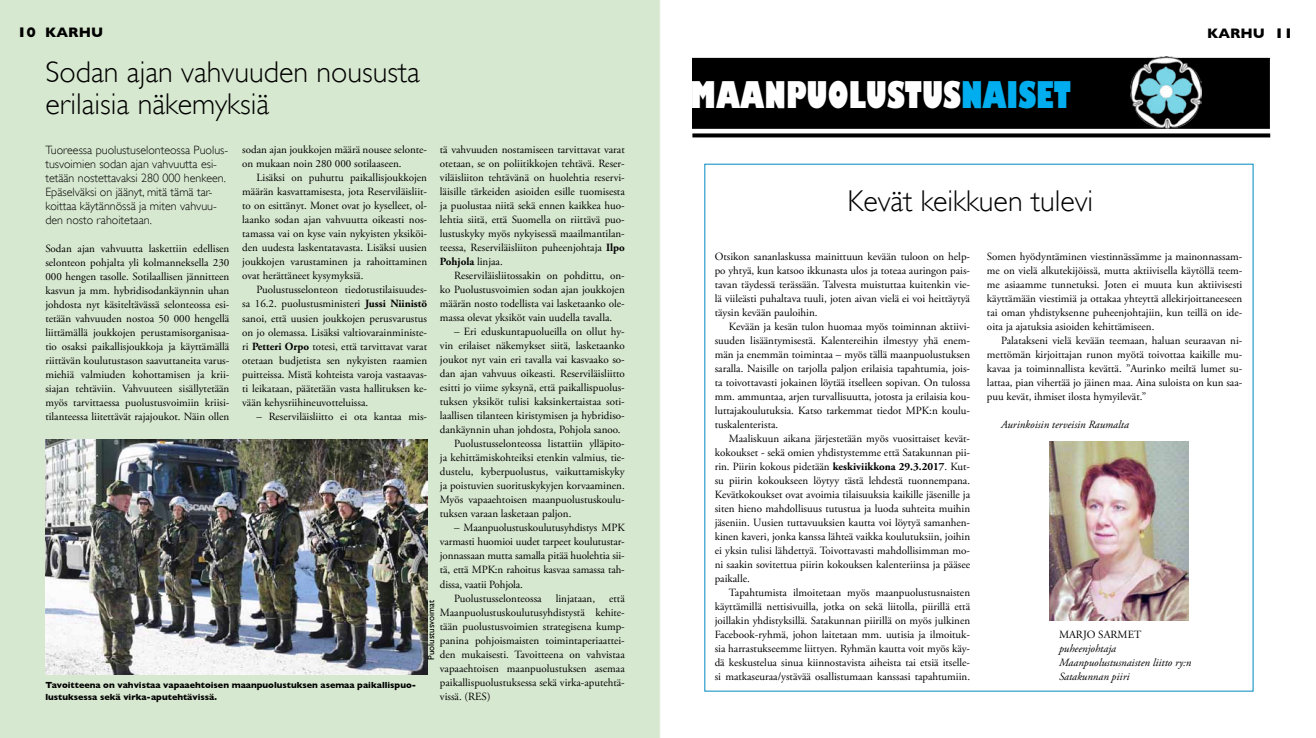
<style>
.page{position:relative;width:1316px;height:738px;background:#fff}
.page>*{position:absolute;margin:0;border:0;box-sizing:border-box;transform-origin:0 0}
.t1{font:800 condensed 36px "Gill Sans";color:#fff}
.t2{font:300 30px/32px "Gill Sans";color:#000}
.t3{font:700 14px "Gill Sans";color:#000}
.t4{font:300 12px/14px "Gill Sans";color:#000}
.t5{font:11px/14px "Adobe Garamond Pro";color:#000;text-align:justify}
.t6{font:italic 11px/14px "Adobe Garamond Pro";color:#000}
.t7{font:700 9px/12px "Gill Sans";color:#000}
.t8{font:9px "Gill Sans";color:#000}
.s1{font-weight:800}
.s2{font-weight:700}
.s3{color:#00aeef}
</style>
<div class="page">
<div style="left:0;top:0;width:660px;height:737px;background:#d7e8d0"></div>
<div style="left:692px;top:58px;width:577px;height:70px;background:#000"></div>
<div style="left:692px;top:58px;width:577px;height:71px;border:1px solid #000"></div>
<svg style="left:692px;top:133px;width:578px;height:4px;background:#1c1c1c"></svg>
<img style="left:1130px;top:57px;width:71px;height:72px">
<img style="left:1049px;top:441px;width:139px;height:178px">
<img style="left:45px;top:439px;width:382px;height:234px">
<p class="t3" style="left:17px;top:24px;width:88px"><span class="s1">10</span> KARHU</p>
<p class="t3" style="left:23px;top:25px;width:88px"><span class="s1">10</span> KARHU</p>
<p class="t3" style="left:1206px;top:25px;width:88px">KARHU <span class="s1">11</span></p>
<h2 class="t2" style="left:45px;top:56px;width:376px">Sodan ajan vahvuuden noususta erilaisia näkemyksiä</h2>
<p class="t5" style="left:440px;top:143px;width:186px">tä vahvuuden nostamiseen tarvittavat varat otetaan, se on poliitikkojen tehtävä. Reser&shy;viläisliiton tehtävänä on huolehtia reservi&shy;läisille tärkeiden asioiden esille tuomisesta ja puolustaa niitä sekä ennen kaikkea huo&shy;lehtia siitä, että Suomella on riittävä puo&shy;lustuskyky myös nykyisessä maailmantilan&shy;teessa, Reserviläisliiton puheenjohtaja <span class="s2">Ilpo Pohjola</span> linjaa.</p>
<p class="t5" style="left:440px;top:269px;width:186px;text-indent:14px">Reserviläisliitossakin on pohdittu, on&shy;ko Puolustusvoimien sodan ajan joukkojen määrän nosto todellista vai lasketaanko ole&shy;massa olevat yksiköt vain uudella tavalla.</p>
<p class="t5" style="left:454px;top:325px;width:172px">– Eri eduskuntapuolueilla on ollut hy-</p>
<p class="t5" style="left:440px;top:339px;width:186px">vin erilaiset näkemykset siitä, lasketaanko</p>
<p class="t5" style="left:440px;top:353px;width:186px">joukot nyt vain eri tavalla vai kasvaako so-</p>
<p class="t5" style="left:440px;top:367px;width:186px">dan ajan vahvuus oikeasti. Reserviläisliitto</p>
<p class="t5" style="left:440px;top:381px;width:186px">esitti jo viime syksynä, että paikallispuolus-</p>
<p class="t5" style="left:440px;top:395px;width:186px">tuksen yksiköt tulisi kaksinkertaistaa soti-</p>
<p class="t5" style="left:440px;top:409px;width:186px">laallisen tilanteen kiristymisen ja hybridiso-</p>
<p class="t5" style="left:440px;top:423px;width:182px">dankäynnin uhan johdosta, Pohjola sanoo.</p>
<p class="t5" style="left:454px;top:437px;width:172px">Puolustusselonteossa listattiin ylläpito-</p>
<p class="t5" style="left:440px;top:451px;width:186px">ja kehittämiskohteiksi etenkin valmius, tie-</p>
<p class="t5" style="left:440px;top:465px;width:186px">dustelu, kyberpuolustus, vaikuttamiskyky</p>
<p class="t5" style="left:440px;top:479px;width:186px">ja poistuvien suorituskykyjen korvaaminen.</p>
<p class="t5" style="left:440px;top:493px;width:186px">Myös vapaaehtoisen maanpuolustuskoulu-</p>
<p class="t5" style="left:440px;top:507px;width:133px">tuksen varaan lasketaan paljon.</p>
<p class="t5" style="left:454px;top:521px;width:172px">– Maanpuolustuskoulutusyhdistys MPK</p>
<p class="t5" style="left:440px;top:535px;width:186px">varmasti huomioi uudet tarpeet koulutustar-</p>
<p class="t5" style="left:440px;top:549px;width:186px">jonnassaan mutta samalla pitää huolehtia sii-</p>
<p class="t5" style="left:440px;top:563px;width:186px">tä, että MPK:n rahoitus kasvaa samassa tah-</p>
<p class="t5" style="left:440px;top:577px;width:85px">dissa, vaatii Pohjola.</p>
<p class="t5" style="left:454px;top:591px;width:89px">Puolustusselonteossa</p>
<p class="t5" style="left:555px;top:591px;width:41px">linjataan,</p>
<p class="t4" style="left:45px;top:142px;width:184px">Tuoreessa puolustuselonteossa Puolus&shy;tusvoimien sodan ajan vahvuutta esi&shy;tetään nostettavaksi 280 000 henkeen.<br>Epäselväksi on jäänyt, mitä tämä tar&shy;koittaa käytännössä ja miten vahvuu&shy;den nosto rahoitetaan.</p>
<p class="t5" style="left:45px;top:241px;width:185px">Sodan ajan vahvuutta laskettiin edellisen selonteon pohjalta yli kolmanneksella 230<br>000 hengen tasolle. Sotilaallisen jännitteen kasvun ja mm. hybridisodankäynnin uhan johdosta nyt käsiteltävässä selonteossa esi&shy;tetään vahvuuden nostoa 50 000 hengellä liittämällä joukkojen perustamisorganisaa&shy;tio osaksi paikallisjoukkoja ja käyttämällä riittävän koulutustason saavuttaneita varus&shy;miehiä valmiuden kohottamisen ja krii&shy;siajan tehtäviin. Vahvuuteen sisällytetään myös tarvittaessa puolustusvoimiin kriisi&shy;tilanteessa liitettävät rajajoukot. Näin ollen</p>
<p class="t5" style="left:242px;top:143px;width:186px">sodan ajan joukkojen määrä nousee selonte&shy;on mukaan noin 280 000 sotilaaseen.</p>
<p class="t5" style="left:242px;top:171px;width:186px;text-indent:14px">Lisäksi on puhuttu paikallisjoukkojen määrän kasvattamisesta, jota Reserviläisliit&shy;to on esittänyt. Monet ovat jo kyselleet, ol&shy;laanko sodan ajan vahvuutta oikeasti nos&shy;tamassa vai on kyse vain nykyisten yksiköi&shy;den uudesta laskentatavasta. Lisäksi uusien joukkojen varustaminen ja rahoittaminen ovat herättäneet kysymyksiä.</p>
<p class="t5" style="left:242px;top:283px;width:186px;text-indent:14px">Puolustusselonteon tiedotustilaisuudes&shy;sa 16.2. puolustusministeri <span class="s2">Jussi Niinistö </span>sanoi, että uusien joukkojen perusvarustus on jo olemassa. Lisäksi valtiovarainministe&shy;ri <span class="s2">Petteri Orpo</span> totesi, että tarvittavat varat otetaan budjetista sen nykyisten raamien puitteissa. Mistä kohteista varoja vastaavas&shy;ti leikataan, päätetään vasta hallituksen ke&shy;vään kehysriihineuvotteluissa.</p>
<p class="t5" style="left:256px;top:409px;width:172px">– Reserviläisliitto ei ota kantaa mis-</p>
<p class="t5" style="left:440px;top:591px;width:186px;text-indent:169px">että Maanpuolustuskoulutusyhdistystä kehite&shy;tään puolustusvoimien strategisena kump&shy;panina pohjoismaisten toimintaperiaattei&shy;den mukaisesti. Tavoitteena on vahvistaa vapaaehtoisen maanpuolustuksen asemaa paikallispuolustuksessa sekä virka-aputehtä&shy;vissä. (RES)</p>
<p class="t8" style="left:425px;top:659px;width:61px;rotate:-90deg">Puolustusvoimat</p>
<p class="t7" style="left:45px;top:678px;width:372px">Tavoitteena on vahvistaa vapaaehtoisen maanpuolustuksen asemaa paikallispuo&shy;lustuksessa sekä virka-aputehtävissä.</p>
<h1 class="t1" style="left:690px;top:72px;width:382px">MAANPUOLUSTUS<span class="s3">NAISET</span></h1>
<h2 class="t2" style="left:847px;top:185px;width:247px">Kevät keikkuen tulevi</h2>
<p class="t5" style="left:714px;top:249px;width:257px">Otsikon sananlaskussa mainittuun kevään tuloon on help&shy;po yhtyä, kun katsoo ikkunasta ulos ja toteaa auringon pais&shy;tavan täydessä terässään. Talvesta muistuttaa kuitenkin vie&shy;lä viileästi puhaltava tuuli, joten aivan vielä ei voi heittäytyä täysin kevään pauloihin.</p>
<p class="t5" style="left:714px;top:319px;width:257px;text-indent:14px">Kevään ja kesän tulon huomaa myös toiminnan aktiivi&shy;suuden lisääntymisestä. Kalentereihin ilmestyy yhä enem&shy;män ja enemmän toimintaa – myös tällä maanpuolustuksen saralla. Naisille on tarjolla paljon erilaisia tapahtumia, jois&shy;ta toivottavasti jokainen löytää itselleen sopivan. On tulossa mm. ammuntaa, arjen turvallisuutta, jotosta ja erilaisia kou&shy;luttajakoulutuksia. Katso tarkemmat tiedot MPK:n koulu&shy;tuskalenterista.</p>
<p class="t5" style="left:714px;top:431px;width:257px;text-indent:14px">Maaliskuun aikana järjestetään myös vuosittaiset kevät&shy;kokoukset - sekä omien yhdistystemme että Satakunnan pii&shy;rin. Piirin kokous pidetään <span class="s2">keskiviikkona 29.3.2017</span>. Kut&shy;su piirin kokoukseen löytyy tästä lehdestä tuonnempana.<br>Kevätkokoukset ovat avoimia tilaisuuksia kaikille jäsenille ja siten hieno mahdollisuus tutustua ja luoda suhteita muihin jäseniin. Uusien tuttavuuksien kautta voi löytyä samanhen&shy;kinen kaveri, jonka kanssa lähteä vaikka koulutuksiin, joihin ei yksin tulisi lähdettyä. Toivottavasti mahdollisimman mo&shy;ni saakin sovitettua piirin kokouksen kalenteriinsa ja pääsee paikalle.</p>
<p class="t5" style="left:714px;top:585px;width:257px;text-indent:14px">Tapahtumista ilmoitetaan myös maanpuolustusnaisten käyttämillä nettisivuilla, jotka on sekä liitolla, piirillä että joillakin yhdistyksillä. Satakunnan piirillä on myös julkinen Facebook-ryhmä, johon laitetaan mm. uutisia ja ilmoituk&shy;sia harrastukseemme liittyen. Ryhmän kautta voit myös käy&shy;dä keskustelua sinua kiinnostavista aiheista tai etsiä itselle&shy;si matkaseuraa/ystävää osallistumaan kanssasi tapahtumiin.</p>
<p class="t5" style="left:986px;top:249px;width:257px">Somen hyödyntäminen viestinnässämme ja mainonnassam&shy;me on vielä alkutekijöissä, mutta aktiivisella käytöllä teem&shy;me asiaamme tunnetuksi. Joten ei muuta kun aktiivisesti käyttämään viestimiä ja ottakaa yhteyttä allekirjoittaneeseen tai oman yhdistyksenne puheenjohtajiin, kun teillä on ide&shy;oita ja ajatuksia asioiden kehittämiseen.</p>
<p class="t5" style="left:986px;top:333px;width:257px;text-indent:14px">Palatakseni vielä kevään teemaan, haluan seuraavan ni&shy;mettömän kirjoittajan runon myötä toivottaa kaikille mu&shy;kavaa ja toiminnallista kevättä. ”Aurinko meiltä lumet su&shy;lattaa, pian vihertää jo jäinen maa. Aina suloista on kun saa&shy;puu kevät, ihmiset ilosta hymyilevät.”</p>
<p class="t6" style="left:1001px;top:417px;width:129px">Aurinkoisin terveisin Raumalta</p>
<p class="t5" style="left:1058px;top:627px;width:84px">MARJO SARMET</p>
<p class="t6" style="left:1058px;top:641px;width:134px">puheenjohtaja<br>Maanpuolustusnaisten liitto ry:n<br>Satakunnan piiri</p>
</div>
